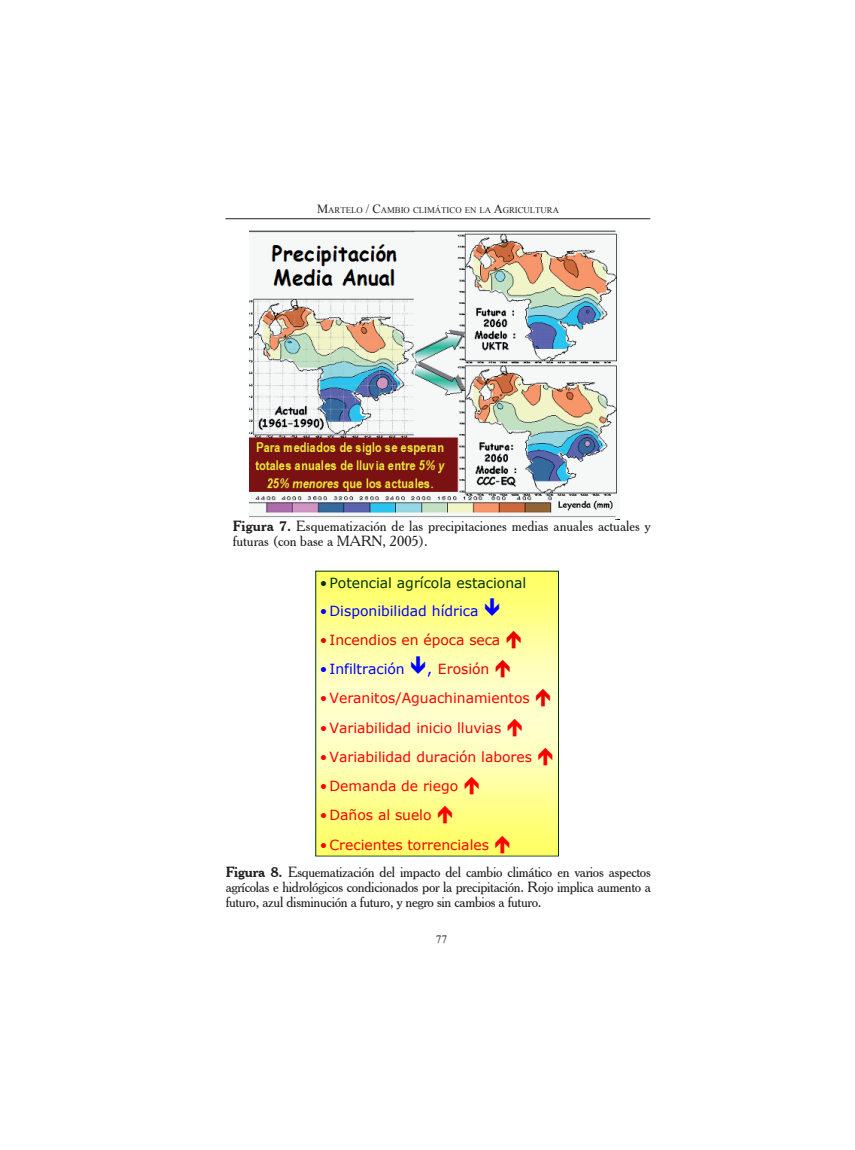
<style>
.page{position:relative;width:855px;height:1150px;background:#fff}
.page>*{position:absolute;margin:0;border:0;box-sizing:border-box;transform-origin:0 0}
.t1{font:14.38px/15px "Cheltenham BT";color:#231f20;text-align:justify}
.t2{font:14px "Verdana";color:#f00}
.t3{font:14px "Verdana";color:#00f}
.t4{font:14px "Verdana";color:#ea0000}
.t5{font:14px "Verdana";color:#030}
.t6{font:11.25px "Times New Roman";color:#231f20}
.t7{font:8.75px "Times New Roman";color:#231f20}
.s1{font-size:12.5px}
.s2{font-weight:700}
.s3{font-size:15.25px;color:#00f}
</style>
<div class="page">
<hr style="left:225px;top:218px;width:425px;height:1px;background:#231f20">
<svg style="left:315px;top:570px;width:244px;height:287px"></svg>
<img style="left:249px;top:230px;width:368px;height:287px">
<svg style="left:485px;top:597px;width:14px;height:18px"></svg>
<svg style="left:507px;top:630px;width:14px;height:18px"></svg>
<svg style="left:411px;top:656px;width:14px;height:18px"></svg>
<svg style="left:496px;top:659px;width:14px;height:18px"></svg>
<svg style="left:536px;top:689px;width:14px;height:17px"></svg>
<svg style="left:508px;top:718px;width:14px;height:18px"></svg>
<svg style="left:539px;top:747px;width:14px;height:18px"></svg>
<svg style="left:465px;top:777px;width:14px;height:17px"></svg>
<svg style="left:438px;top:806px;width:14px;height:18px"></svg>
<svg style="left:496px;top:835px;width:14px;height:18px"></svg>
<p class="t7" style="left:317px;top:204px;width:244px"><span class="s1">M</span>ARTELO <span class="s1">/ C</span>AMBIO CLIMÁTICO EN LA <span class="s1">A</span>GRICULTURA</p>
<p class="t1" style="left:233px;top:518px;width:419px"><span class="s2">Figura 7.</span> Esquematización de las precipitaciones medias anuales actuales y futuras (con base a MARN, 2005).</p>
<p class="t5" style="left:320px;top:573px;width:208px">•Potencial agrícola estacional</p>
<p class="t3" style="left:320px;top:601px;width:160px">•Disponibilidad hídrica</p>
<p class="t4" style="left:320px;top:630px;width:182px">• Incendios en época seca</p>
<p class="t3" style="left:320px;top:659px;width:86px">• Infiltración</p>
<p class="t4" style="left:427px;top:659px;width:64px"><span class="s3">,</span> Erosión</p>
<p class="t2" style="left:320px;top:688px;width:211px">•Veranitos/Aguachinamientos</p>
<p class="t2" style="left:320px;top:718px;width:183px">•Variabilidad inicio lluvias</p>
<p class="t2" style="left:320px;top:747px;width:214px">•Variabilidad duración labores</p>
<p class="t2" style="left:320px;top:776px;width:140px">•Demanda de riego</p>
<p class="t2" style="left:320px;top:805px;width:113px">•Daños al suelo</p>
<p class="t2" style="left:320px;top:835px;width:171px">•Crecientes torrenciales</p>
<p class="t1" style="left:226px;top:864px;width:427px"><span class="s2">Figura 8.</span> Esquematización del impacto del cambio climático en varios aspectos agrícolas e hidrológicos condicionados por la precipitación. Rojo implica aumento a futuro, azul disminución a futuro, y negro sin cambios a futuro.</p>
<p class="t6" style="left:436px;top:932px;width:13px">77</p>
</div>
